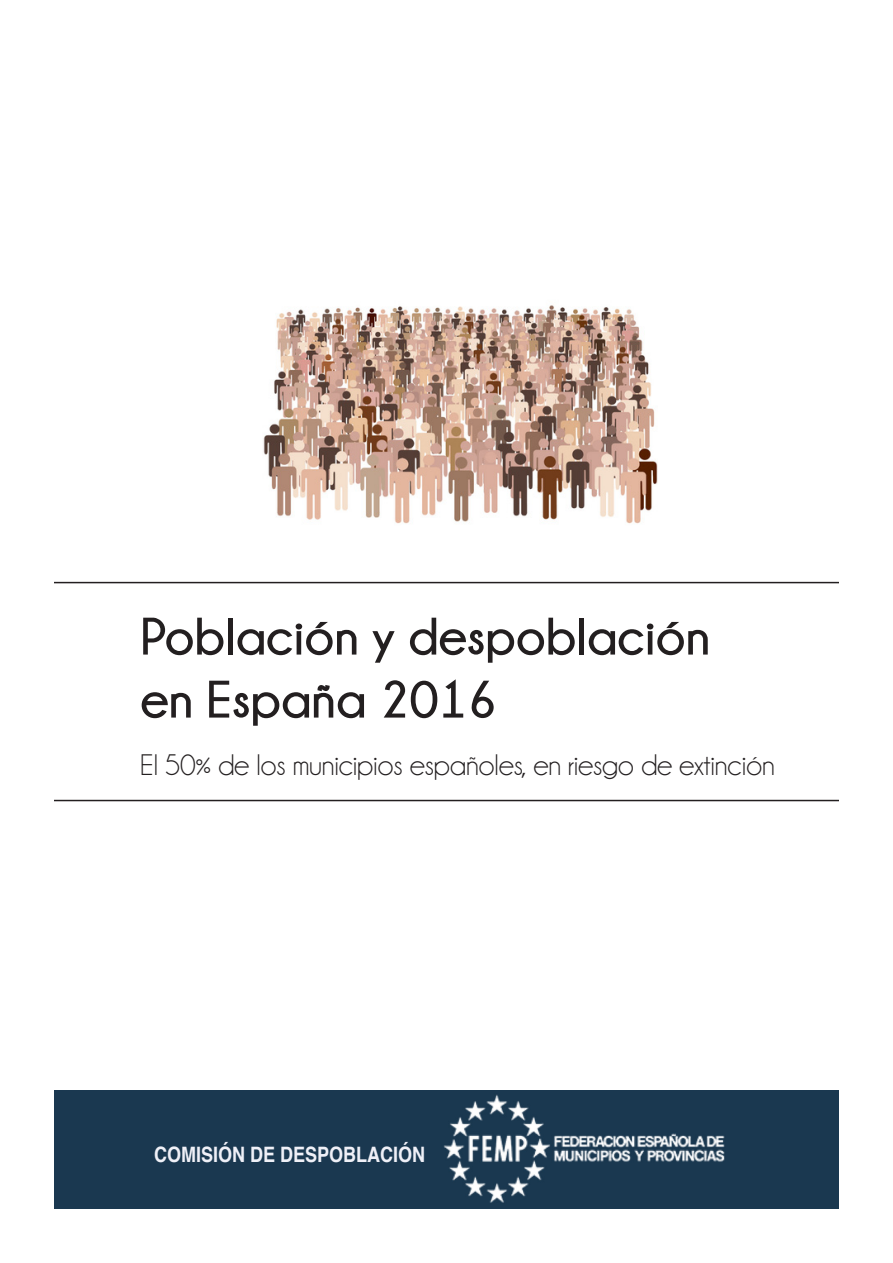
<style>
.page{position:relative;width:893px;height:1263px;background:#fff}
.page>*{position:absolute;margin:0;border:0;box-sizing:border-box;transform-origin:0 0}
.t1{font:700 52.5px "Champagne&Limousines";color:#231f20}
.t2{font:30px "Champagne&Limousines";letter-spacing:-.01em;color:#231f20}
.t3{font:700 21.3px "Helvetica";color:#eff0f7;scale:.85 1}
</style>
<div class="page">
<img style="left:54px;top:1091px;width:785px;height:118px">
<img style="left:263px;top:305px;width:395px;height:219px">
<hr style="left:54px;top:582px;width:785px;height:1px;background:#231f20">
<hr style="left:54px;top:800px;width:785px;height:1px;background:#231f20">
<p class="t1" style="left:140px;top:607px;width:571px">Población y despoblación</p>
<p class="t1" style="left:140px;top:670px;width:358px">en España 2016</p>
<p class="t2" style="left:140px;top:750px;width:636px">El 50% de los municipios españoles, en riesgo de extinción</p>
<p class="t3" style="left:154px;top:1137px;width:320px">COMISIÓN DE DESPOBLACIÓN</p>
</div>
